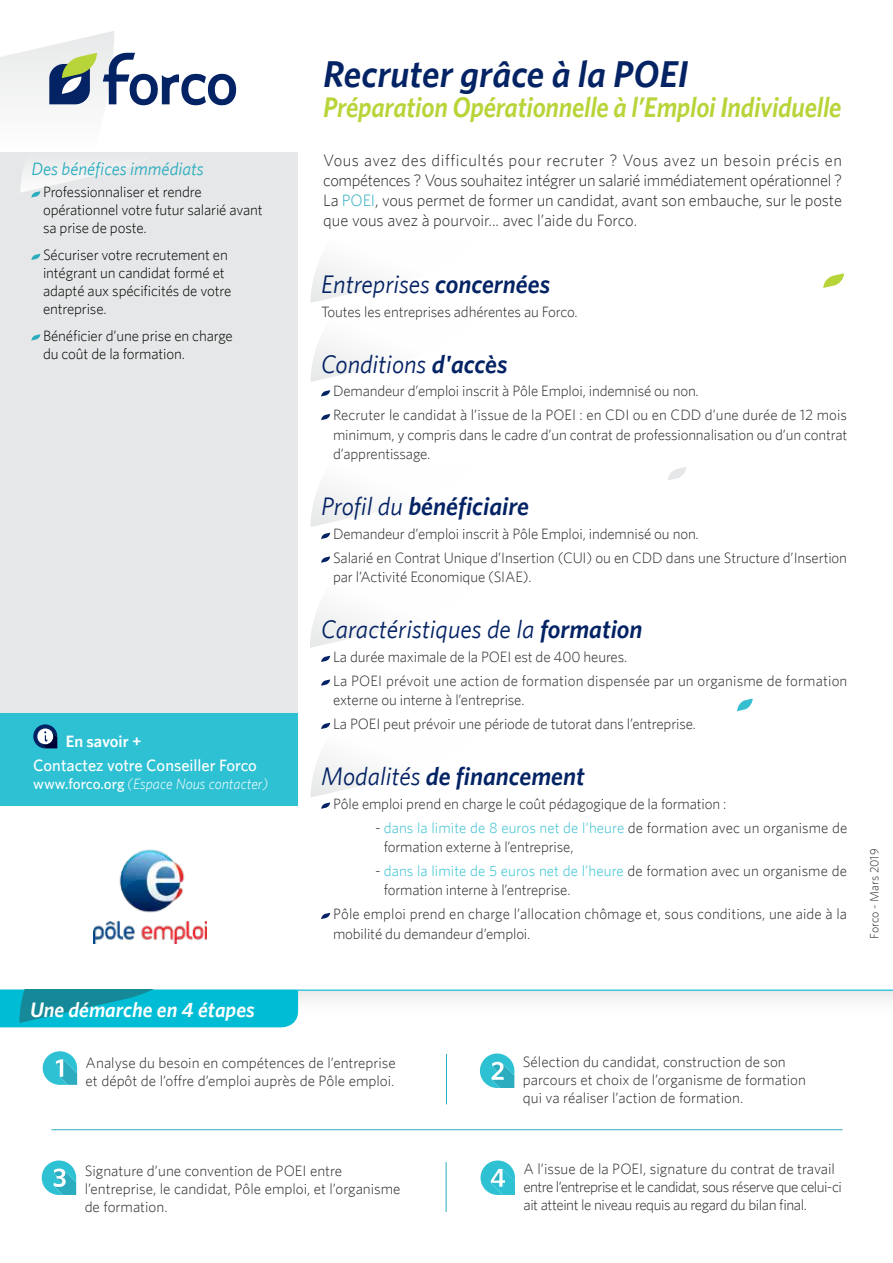
<style>
.page{position:relative;width:893px;height:1263px;background:#fff}
.page>*{position:absolute;margin:0;border:0;box-sizing:border-box;transform-origin:0 0}
.t1{font:italic 600 37.5px "Whitney";color:#042364}
.t2{font:italic 600 28.5px "Whitney";letter-spacing:-.01em;color:#b7d438;scale:.93 1}
.t3{font:italic 25.5px "Whitney";color:#042364}
.t4{font:italic 600 25.5px "Whitney";color:#042364}
.t5{font:italic 600 21px "Whitney";color:#fff}
.t6{font:italic 18px "Whitney";color:#2badbf}
.t7{font:300 16.5px/19.8px "Whitney";letter-spacing:-.005em;color:#292829;text-align:justify}
.t8{font:500 16.5px "Whitney";color:#fff}
.t9{font:600 16.5px "Whitney";color:#fff}
.t10{font:300 15px/18px "Whitney";letter-spacing:-.01em;color:#292829}
.t11{font:300 15px/18px "Whitney";letter-spacing:-.01em;color:#000}
.t12{font:300 15px/18px "Whitney";letter-spacing:-.03em;color:#292829}
.t13{font:300 15px/23.7px "Whitney";letter-spacing:.01em;color:#292829}
.t14{font:italic 300 15px "Whitney";color:#fff}
.t15{font:300 12px "Whitney";color:#292829}
.s1{font-weight:500;font-style:normal}
.s2{color:#2badbf}
.s3{font-weight:600}
.s4{font-weight:400}
.s5{color:#35becf}
.s6{color:#2ec1d4}
</style>
<div class="page">
<svg style="left:310px;top:606px;width:73px;height:42px"></svg>
<svg style="left:311px;top:486px;width:72px;height:41px"></svg>
<div style="left:0;top:152px;width:298px;height:585px;background:#e6e7e8"></div>
<div style="left:0;top:713px;width:297px;height:92px;background:#2ec1d4"></div>
<svg style="left:33px;top:724px;width:24px;height:24px"></svg>
<svg style="left:311px;top:261px;width:73px;height:42px"></svg>
<svg style="left:311px;top:340px;width:72px;height:42px"></svg>
<svg style="left:668px;top:467px;width:18px;height:13px"></svg>
<svg style="left:321px;top:390px;width:9px;height:6px"></svg>
<svg style="left:321px;top:414px;width:9px;height:6px"></svg>
<svg style="left:321px;top:533px;width:9px;height:6px"></svg>
<svg style="left:321px;top:556px;width:9px;height:7px"></svg>
<svg style="left:321px;top:656px;width:9px;height:6px"></svg>
<svg style="left:321px;top:679px;width:9px;height:7px"></svg>
<svg style="left:321px;top:723px;width:9px;height:6px"></svg>
<svg style="left:311px;top:756px;width:72px;height:53px"></svg>
<svg style="left:321px;top:913px;width:9px;height:6px"></svg>
<svg style="left:823px;top:273px;width:21px;height:15px"></svg>
<svg style="left:737px;top:698px;width:16px;height:13px"></svg>
<svg style="left:0;top:31px;width:237px;height:75px"></svg>
<img style="left:93px;top:849px;width:114px;height:94px">
<svg style="left:298px;top:991px;width:595px;height:21px"></svg>
<hr style="left:0;top:989px;width:893px;height:2px;background:#00bdd5">
<svg style="left:0;top:990px;width:298px;height:37px;background:#05b2c8"></svg>
<svg style="left:43px;top:1051px;width:34px;height:34px"></svg>
<hr style="left:446px;top:1054px;width:1px;height:50px;background:#2badbf">
<svg style="left:480px;top:1053px;width:34px;height:35px"></svg>
<hr style="left:51px;top:1129px;width:791px;height:1px;background:#2badbf">
<svg style="left:42px;top:1160px;width:34px;height:35px"></svg>
<svg style="left:20px;top:171px;width:92px;height:26px"></svg>
<svg style="left:31px;top:254px;width:9px;height:6px"></svg>
<svg style="left:31px;top:334px;width:9px;height:6px"></svg>
<svg style="left:480px;top:1160px;width:35px;height:35px"></svg>
<hr style="left:446px;top:1162px;width:1px;height:50px;background:#2badbf">
<p class="t6" style="left:31px;top:158px;width:174px">Des bénéfices immédiats</p>
<p class="t11" style="left:43px;top:183px;width:221px">Professionnaliser et rendre opérationnel votre futur salarié avant sa prise de poste.</p>
<p class="t11" style="left:43px;top:246px;width:190px">Sécuriser votre recrutement en intégrant un candidat formé et adapté aux spécificités de votre entreprise.</p>
<p class="t11" style="left:43px;top:326px;width:191px">Bénéficier d’une prise en charge du coût de la formation.</p>
<p class="t9" style="left:66px;top:731px;width:77px">En savoir +</p>
<p class="t8" style="left:33px;top:756px;width:225px">Contactez votre Conseiller Forco</p>
<p class="t14" style="left:33px;top:775px;width:237px"><span class="s1">www.forco.org</span> (Espace Nous contacter)</p>
<h1 class="t1" style="left:323px;top:51px;width:367px">Recruter grâce à la POEI</h1>
<h2 class="t2" style="left:323px;top:90px;width:559px">Préparation Opérationnelle à l’Emploi Individuelle</h2>
<p class="t7" style="left:323px;top:150px;width:520px">Vous avez des difficultés pour recruter ? Vous avez un besoin précis en compétences ? Vous souhaitez intégrer un salarié immédiatement opérationnel ?<br>La <span class="s2">POEI</span>, vous permet de former un candidat, avant son embauche, sur le poste que vous avez à pourvoir... avec l’aide du Forco.</p>
<h3 class="t3" style="left:321px;top:269px;width:230px">Entreprises <span class="s3">concernées</span></h3>
<p class="t10" style="left:321px;top:302px;width:258px">Toutes les entreprises adhérentes au Forco.</p>
<h3 class="t3" style="left:321px;top:349px;width:188px">Conditions <span class="s3">d'accès</span></h3>
<p class="t10" style="left:333px;top:379px;width:515px;line-height:23.7px">Demandeur d’emploi inscrit à Pôle Emploi, indemnisé ou non.<br>Recruter le candidat à l’issue de la POEI : en CDI ou en CDD d’une durée de 12 mois</p>
<p class="t10" style="left:333px;top:424px;width:516px;line-height:19.5px">minimum, y compris dans le cadre d’un contrat de professionnalisation ou d’un contrat d’apprentissage.</p>
<h3 class="t4" style="left:321px;top:491px;width:209px"><span class="s4">Profil du</span> bénéficiaire</h3>
<p class="t10" style="left:333px;top:522px;width:515px;line-height:23.7px">Demandeur d’emploi inscrit à Pôle Emploi, indemnisé ou non.<br>Salarié en Contrat Unique d’Insertion (CUI) ou en CDD dans une Structure d’Insertion</p>
<p class="t10" style="left:333px;top:568px;width:200px">par l’Activité Economique (SIAE).</p>
<h3 class="t3" style="left:321px;top:614px;width:323px">Caractéristiques de la <span class="s3">formation</span></h3>
<p class="t13" style="left:333px;top:645px;width:516px">La durée maximale de la POEI est de 400 heures.<br>La POEI prévoit une action de formation dispensée par un organisme de formation</p>
<p class="t10" style="left:333px;top:688px;width:364px;line-height:23.7px">externe ou interne à l’entreprise.<br>La POEI peut prévoir une période de tutorat dans l’entreprise.</p>
<h3 class="t4" style="left:321px;top:761px;width:265px"><span class="s4">Modalités</span> de financement</h3>
<p class="t10" style="left:333px;top:794px;width:395px">Pôle emploi prend en charge le coût pédagogique de la formation :</p>
<p class="t10" style="left:384px;top:817px;width:465px;line-height:19.5px;text-indent:-9px">- <span class="s5">dans la limite de 8 euros net de l’heure</span> de formation avec un organisme de formation externe à l’entreprise,</p>
<p class="t10" style="left:384px;top:860px;width:465px;line-height:19.5px;text-indent:-9px">- <span class="s6">dans la limite de 5 euros net de l’heure</span> de formation avec un organisme de formation interne à l’entreprise.</p>
<p class="t10" style="left:333px;top:904px;width:515px;line-height:19.5px">Pôle emploi prend en charge l’allocation chômage et, sous conditions, une aide à la mobilité du demandeur d’emploi.</p>
<p class="t15" style="left:867px;top:938px;width:91px;rotate:-90deg">Forco - Mars 2019</p>
<h3 class="t5" style="left:30px;top:997px;width:226px">Une démarche en 4 étapes</h3>
<p class="t10" style="left:86px;top:1054px;width:312px">Analyse du besoin en compétences de l’entreprise et dépôt de l’offre d’emploi auprès de Pôle emploi.</p>
<p class="t10" style="left:85px;top:1161px;width:317px">Signature d’une convention de POEI entre l’entreprise, le candidat, Pôle emploi, et l’organisme de formation.</p>
<p class="t10" style="left:523px;top:1052px;width:285px">Sélection du candidat, construction de son parcours et choix de l’organisme de formation qui va réaliser l’action de formation.</p>
<p class="t12" style="left:523px;top:1160px;width:320px">A l’issue de la POEI, signature du contrat de travail entre l’entreprise et le candidat, sous réserve que celui-ci ait atteint le niveau requis au regard du bilan final.</p>
</div>
